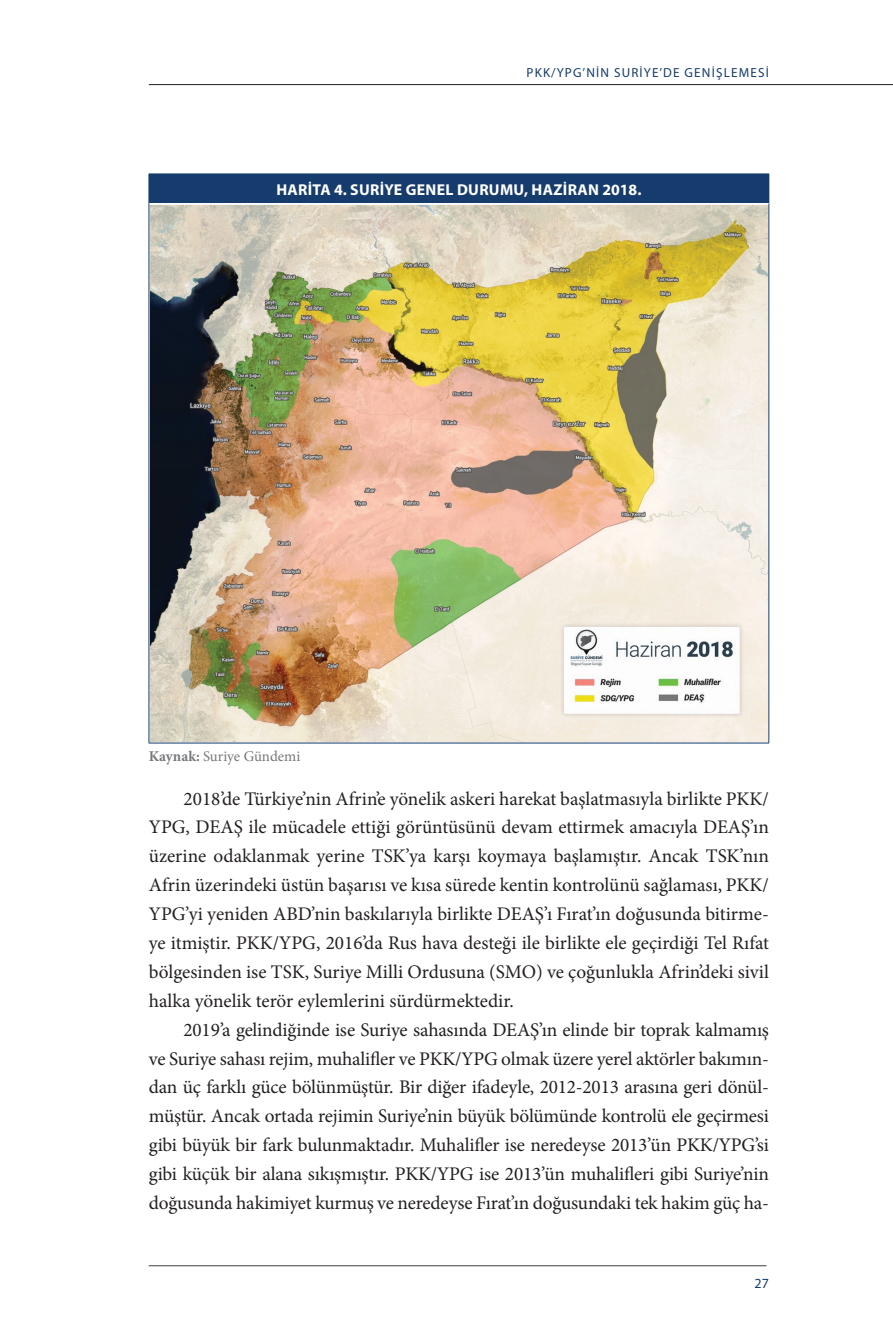
<style>
.page{position:relative;width:893px;height:1340px;background:#fff}
.page>*{position:absolute;margin:0;border:0;box-sizing:border-box;transform-origin:0 0}
.t1{font:19.25px/28.9px "Minion Pro";letter-spacing:-.005em;color:#231f20;text-align:justify}
.t2{font:700 15.75px "Myriad Pro";letter-spacing:.02em;color:#fff}
.t3{font:14.88px "Minion Pro";color:#76787b}
.t4{font:14px "Myriad Pro";color:#163c6d}
.t5{font:13.12px "Myriad Pro";letter-spacing:.09em;color:#163c6d}
.s1{font-weight:700}
</style>
<div class="page">
<hr style="left:149px;top:1265px;width:617px;height:1px;background:#3e3e3f">
<hr style="left:149px;top:84px;width:744px;height:1px;background:#231f20">
<div style="left:149px;top:174px;width:620px;height:30px;background:#163c6d"></div>
<hr style="left:149px;top:204px;width:1px;height:538px;background:#163c6d">
<hr style="left:768px;top:204px;width:1px;height:538px;background:#163c6d">
<hr style="left:149px;top:742px;width:620px;height:1px;background:#163c6d">
<hr style="left:149px;top:203px;width:620px;height:1px;background:#fff">
<hr style="left:149px;top:174px;width:1px;height:30px;background:#163c6d">
<img style="left:150px;top:205px;width:618px;height:536px">
<p class="t5" style="left:527px;top:65px;width:104px">PKK/YPG’NİN SURIYE</p>
<p class="t5" style="left:659px;top:65px;width:43px">’DE GENIŞLEMESI</p>
<p class="t2" style="left:276px;top:179px;width:367px">HARITA 4. SURIYE GENEL DURUMU, HAZIRAN 2018.</p>
<p class="t3" style="left:149px;top:746px;width:153px"><span class="s1">Kaynak:</span> Suriye Gündemi</p>
<p class="t1" style="left:149px;top:784px;width:622px;text-indent:35px">2018’de Türkiye’nin Afrin’e yönelik askeri harekat başlatmasıyla birlikte PKK/ YPG, DEAŞ ile mücadele ettiği görüntüsünü devam ettirmek amacıyla DEAŞ’ın üzerine odaklanmak yerine TSK’ya karşı koymaya başlamıştır. Ancak TSK’nın Afrin üzerindeki üstün başarısı ve kısa sürede kentin kontrolünü sağlaması, PKK/ YPG’yi yeniden ABD’nin baskılarıyla birlikte DEAŞ’ı Fırat’ın doğusunda bitirme&shy;ye itmiştir. PKK/YPG, 2016’da Rus hava desteği ile birlikte ele geçirdiği Tel Rıfat bölgesinden ise TSK, Suriye Milli Ordusuna (SMO) ve çoğunlukla Afrin’deki sivil halka yönelik terör eylemlerini sürdürmektedir.</p>
<p class="t1" style="left:149px;top:1015px;width:622px;text-indent:35px">2019’a gelindiğinde ise Suriye sahasında DEAŞ’ın elinde bir toprak kalmamış ve Suriye sahası rejim, muhalifler ve PKK/YPG olmak üzere yerel aktörler bakımın&shy;dan üç farklı güce bölünmüştür. Bir diğer ifadeyle, 2012-2013 arasına geri dönül&shy;müştür. Ancak ortada rejimin Suriye’nin büyük bölümünde kontrolü ele geçirmesi gibi büyük bir fark bulunmaktadır. Muhalifler ise neredeyse 2013’ün PKK/YPG’si gibi küçük bir alana sıkışmıştır. PKK/YPG ise 2013’ün muhalifleri gibi Suriye’nin doğusunda hakimiyet kurmuş ve neredeyse Fırat’ın doğusundaki tek hakim güç ha-</p>
<p class="t4" style="left:755px;top:1274px;width:16px">27</p>
</div>
